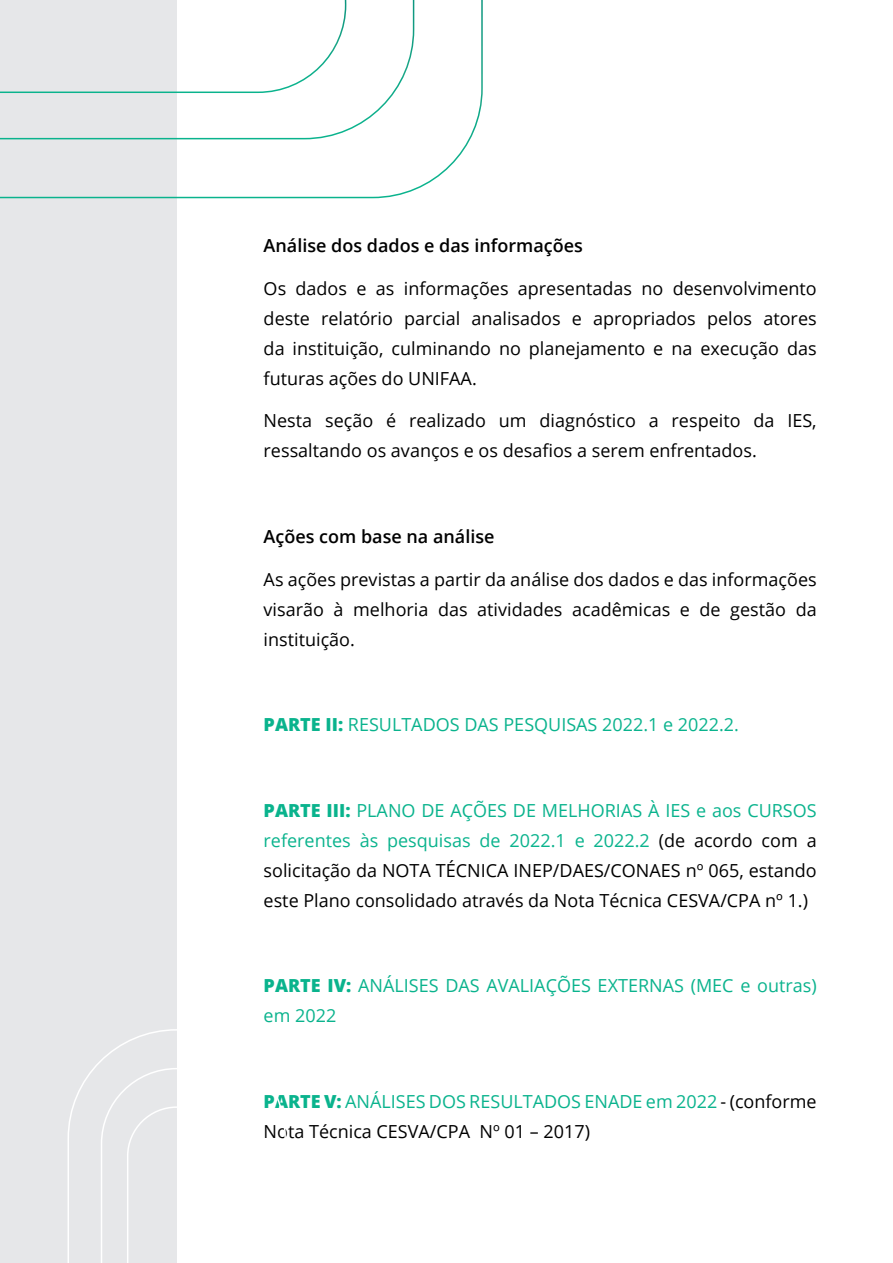
<style>
.page{position:relative;width:893px;height:1263px;background:#fff}
.page>*{position:absolute;margin:0;border:0;box-sizing:border-box;transform-origin:0 0}
.t1{font:18px/30px "Open Sans";color:#000;text-align:justify}
.t2{font:18px/30px "Open Sans";color:#0ab38d}
.t3{font:600 18px "Open Sans";color:#000}
.s1{font-weight:800}
.s2{font-weight:800;color:#0ab38d}
.s3{color:#0ab38d}
</style>
<div class="page">
<div style="left:0;top:0;width:177px;height:1263px;background:#e6e7e9"></div>
<svg style="left:68px;top:1029px;width:109px;height:234px"></svg>
<svg style="left:101px;top:1068px;width:76px;height:195px"></svg>
<svg style="left:0;top:0;width:483px;height:198px"></svg>
<svg style="left:0;top:0;width:414px;height:139px"></svg>
<svg style="left:0;top:0;width:346px;height:93px"></svg>
<p class="t3" style="left:264px;top:233px;width:321px">Análise dos dados e das informações</p>
<p class="t1" style="left:264px;top:273px;width:555px">Os dados e as informações apresentadas no desenvolvimento deste relatório parcial analisados e apropriados pelos atores da instituição, culminando no planejamento e na execução das futuras ações do UNIFAA.</p>
<p class="t1" style="left:264px;top:405px;width:554px">Nesta seção é realizado um diagnóstico a respeito da IES, ressaltando os avanços e os desafios a serem enfrentados.</p>
<p class="t3" style="left:264px;top:524px;width:232px">Ações com base na análise</p>
<p class="t1" style="left:264px;top:564px;width:555px">As ações previstas a partir da análise dos dados e das informações visarão à melhoria das atividades acadêmicas e de gestão da instituição.</p>
<p class="t2" style="left:264px;top:709px;width:477px"><span class="s1">PARTE II:</span> RESULTADOS DAS PESQUISAS 2022.1 e 2022.2.</p>
<p class="t1" style="left:264px;top:795px;width:555px"><span class="s2">PARTE III:</span> <span class="s3">PLANO DE AÇÕES DE MELHORIAS À IES e aos CURSOS referentes às pesquisas de 2022.1 e 2022.2</span> (de acordo com a solicitação da NOTA TÉCNICA INEP/DAES/CONAES nº 065, estando este Plano consolidado através da Nota Técnica CESVA/CPA nº 1.)</p>
<p class="t2" style="left:264px;top:970px;width:555px"><span class="s1">PARTE IV:</span> ANÁLISES DAS AVALIAÇÕES EXTERNAS (MEC e outras) em 2022</p>
<p class="t1" style="left:264px;top:1086px;width:555px"><span class="s2">PARTE V:</span> <span class="s3">ANÁLISES DOS RESULTADOS ENADE em 2022</span> - (conforme<br>Nota Técnica CESVA/CPA Nº 01 – 2017)</p>
</div>
